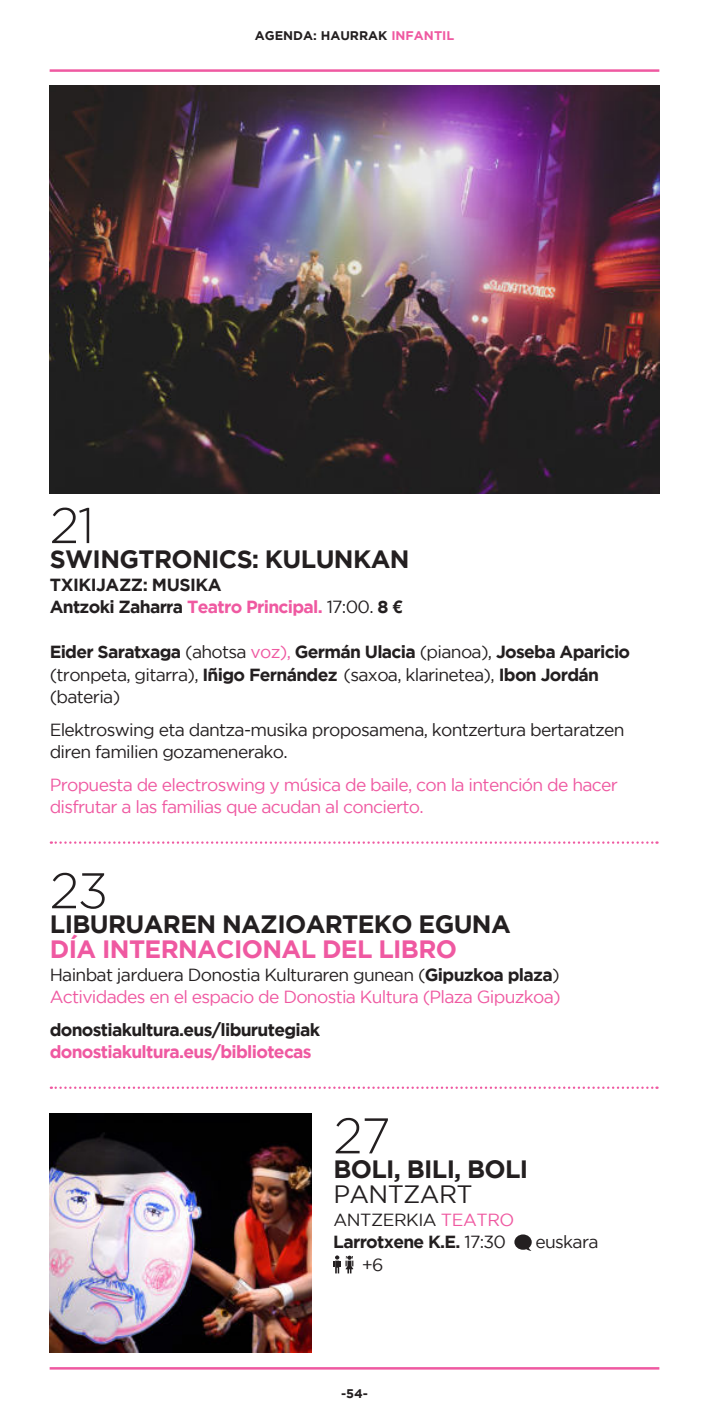
<style>
.page{position:relative;width:709px;height:1418px;background:#fff}
.page>*{position:absolute;margin:0;border:0;box-sizing:border-box;transform-origin:0 0}
.t1{font:300 50px "Gotham";color:#231f20}
.t2{font:700 25px "Gotham";letter-spacing:-.025em;color:#231f20}
.t3{font:700 25px "Gotham";letter-spacing:-.025em;color:#ef59a1}
.t4{font:25px "Gotham";letter-spacing:-.025em;color:#231f20}
.t5{font:700 17.5px/22.5px "Gotham";letter-spacing:-.04em;color:#231f20}
.t6{font:17.5px/22.5px "Gotham";letter-spacing:-.04em;color:#ef59a1}
.t7{font:17.5px/22.5px "Gotham";letter-spacing:-.04em;color:#231f20}
.t8{font:700 17.5px "Gotham";letter-spacing:-.04em;color:#ef59a1}
.t9{font:700 12.5px "Gotham";color:#231f20}
.s1{color:#ef59a1}
.s2{font-weight:400}
.s3{font-family:"Helvetica Neue LT Std"}
.s4{font-weight:400;color:#ef59a1}
.s5{color:#231f20}
.s6{font-weight:700;color:#231f20}
.s7{font-weight:700}
</style>
<div class="page">
<hr style="left:50px;top:69px;width:609px;height:3px;background:#ef59a1">
<hr style="left:50px;top:1366px;width:609px;height:3px;background:#ef59a1">
<img style="left:50px;top:86px;width:609px;height:407px">
<svg style="left:51px;top:841px;width:606px;height:2px"></svg>
<svg style="left:51px;top:1086px;width:606px;height:2px"></svg>
<svg style="left:514px;top:1234px;width:17px;height:16px"></svg>
<svg style="left:333px;top:1255px;width:20px;height:18px"></svg>
<img style="left:50px;top:1113px;width:262px;height:239px">
<p class="t9" style="left:255px;top:28px;width:201px">AGENDA: HAURRAK <span class="s1">INFANTIL</span></p>
<h1 class="t1" style="left:50px;top:498px;width:46px">21</h1>
<h2 class="t2" style="left:50px;top:545px;width:361px">SWINGTRONICS: KULUNKAN</h2>
<p class="t5" style="left:50px;top:572px;width:354px">TXIKIJAZZ: MUSIKA<br>Antzoki Zaharra <span class="s1">Teatro Principal.</span> <span class="s2">17:00.</span> 8 <span class="s3">€</span></p>
<p class="t5" style="left:50px;top:640px;width:582px">Eider Saratxaga <span class="s2">(ahotsa</span> <span class="s4">voz),</span> Germán Ulacia <span class="s2">(pianoa),</span> Joseba Aparicio <span class="s2">(tronpeta, gitarra),</span> Iñigo Fernández <span class="s2">(saxoa, klarinetea),</span> Ibon Jordán <span class="s2">(bateria)</span></p>
<p class="t7" style="left:50px;top:718px;width:576px">Elektroswing eta dantza-musika proposamena, kontzertura bertaratzen diren familien gozamenerako.</p>
<p class="t6" style="left:50px;top:773px;width:569px">Propuesta de electroswing y música de baile, con la intención de hacer disfrutar a las familias que acudan al concierto.</p>
<h1 class="t1" style="left:50px;top:863px;width:60px">23</h1>
<h2 class="t2" style="left:50px;top:910px;width:462px">LIBURUAREN NAZIOARTEKO EGUNA</h2>
<h2 class="t3" style="left:50px;top:935px;width:409px">DÍA INTERNACIONAL DEL LIBRO</h2>
<p class="t6" style="left:50px;top:963px;width:512px"><span class="s5">Hainbat jarduera Donostia Kulturaren gunean (</span><span class="s6">Gipuzkoa plaza</span><span class="s5">)<br></span>Actividades en el espacio de Donostia Kultura (Plaza Gipuzkoa)</p>
<p class="t5" style="left:50px;top:1017px;width:272px">donostiakultura.eus/liburutegiak</p>
<p class="t8" style="left:50px;top:1042px;width:263px">donostiakultura.eus/bibliotecas</p>
<h1 class="t1" style="left:333px;top:1108px;width:59px">27</h1>
<h2 class="t2" style="left:333px;top:1155px;width:196px">BOLI, BILI, BOLI</h2>
<h2 class="t4" style="left:333px;top:1180px;width:141px">PANTZART</h2>
<p class="t7" style="left:333px;top:1208px;width:183px">ANTZERKIA <span class="s1">TEATRO<br></span><span class="s7">Larrotxene K.E.</span> 17:30</p>
<p class="t7" style="left:362px;top:1253px;width:23px">+6</p>
<p class="t7" style="left:535px;top:1230px;width:64px">euskara</p>
<p class="t9" style="left:341px;top:1385px;width:29px">-54-</p>
</div>
